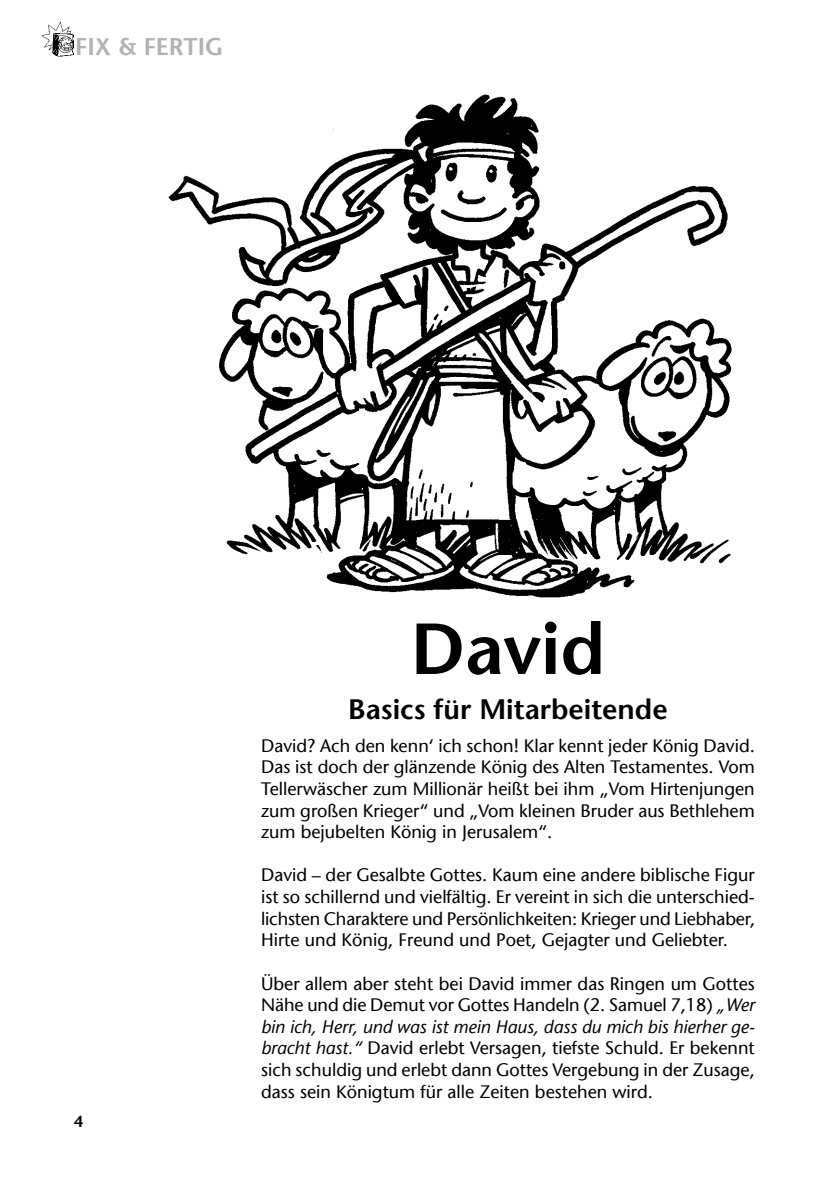
<style>
.page{position:relative;width:840px;height:1191px;background:#fff}
.page>*{position:absolute;margin:0;border:0;box-sizing:border-box;transform-origin:0 0}
.t1{font:600 72px "Stone Sans";color:#000}
.t2{font:600 28px "Stone Sans";color:#000}
.t3{font:600 24px "Stone Sans";color:#b1b2b4}
.t4{font:18px/21.6px "Stone Sans";color:#000;text-align:justify}
.s1{font-style:italic}
</style>
<div class="page">
<img style="left:42px;top:22px;width:32px;height:35px">
<img style="left:168px;top:94px;width:564px;height:504px">
<h3 class="t3" style="left:75px;top:33px;width:135px">Fix &amp; Fertig</h3>
<h1 class="t1" style="left:410px;top:605px;width:196px">David</h1>
<h2 class="t2" style="left:348px;top:692px;width:321px">Basics für Mitarbeitende</h2>
<p class="t4" style="left:261px;top:735px;width:495px">David? Ach den kenn‘ ich schon! Klar kennt jeder König David.<br>Das ist doch der glänzende König des Alten Testamentes. Vom Tellerwäscher zum Millionär heißt bei ihm „Vom Hirtenjungen zum großen Krieger“ und „Vom kleinen Bruder aus Bethlehem zum bejubelten König in Jerusalem“.</p>
<p class="t4" style="left:261px;top:864px;width:495px">David – der Gesalbte Gottes. Kaum eine andere biblische Figur ist so schillernd und vielfältig. Er vereint in sich die unterschied&shy;lichsten Charaktere und Persönlichkeiten: Krieger und Liebhaber, Hirte und König, Freund und Poet, Gejagter und Geliebter.</p>
<p class="t4" style="left:261px;top:972px;width:495px">Über allem aber steht bei David immer das Ringen um Gottes Nähe und die Demut vor Gottes Handeln (2. Samuel 7,18) <span class="s1">„Wer bin ich, Herr, und was ist mein Haus, dass du mich bis hierher ge&shy;bracht hast.“</span> David erlebt Versagen, tiefste Schuld. Er bekennt sich schuldig und erlebt dann Gottes Vergebung in der Zusage, dass sein Königtum für alle Zeiten bestehen wird.</p>
</div>
